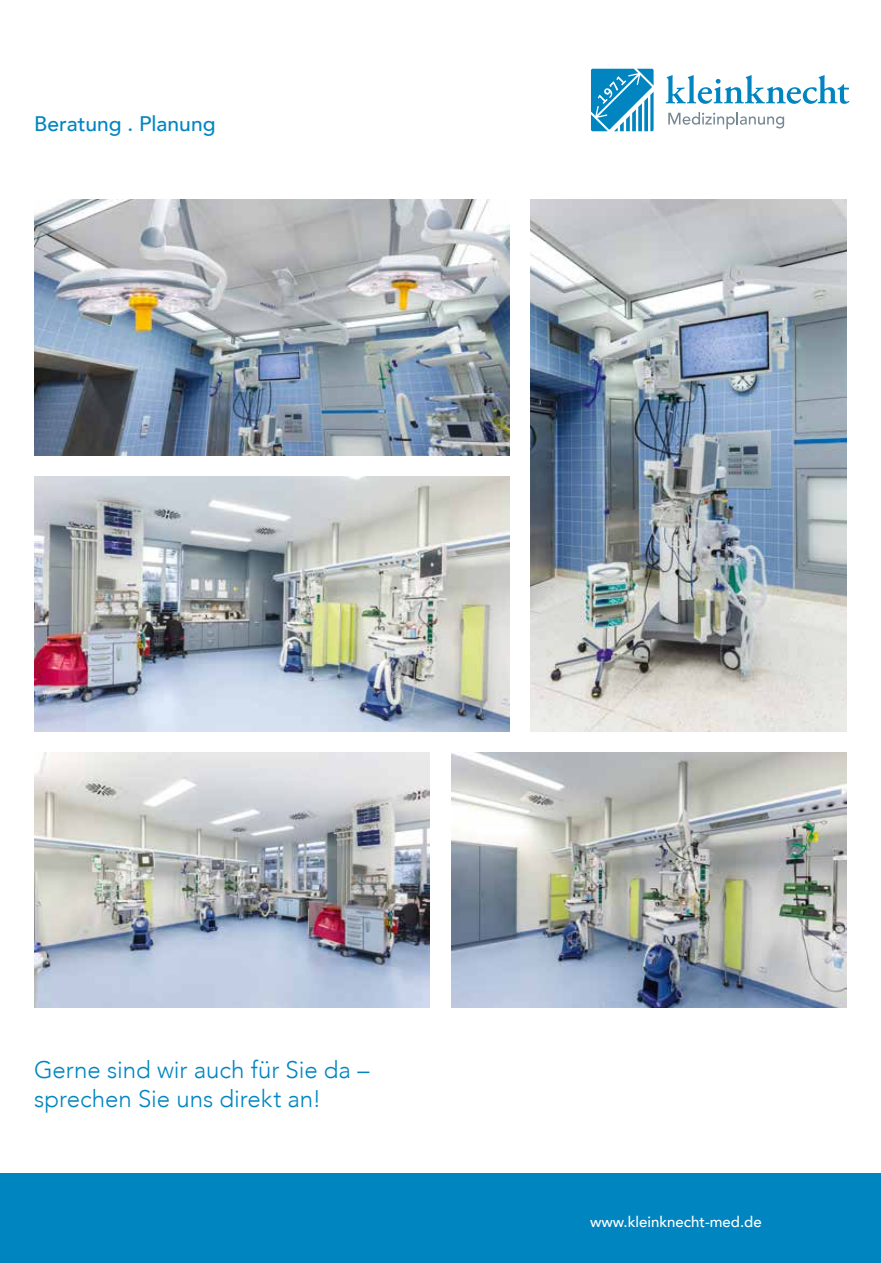
<style>
.page{position:relative;width:881px;height:1263px;background:#fff}
.page>*{position:absolute;margin:0;border:0;box-sizing:border-box;transform-origin:0 0}
.t1{font:300 24px/28.8px "Avenir";color:#0085c0}
.t2{font:500 21px "Avenir";color:#0085c0}
.t3{font:500 15px "Avenir";color:#fff}
</style>
<div class="page">
<svg style="left:665px;top:75px;width:184px;height:29px"></svg>
<svg style="left:668px;top:112px;width:115px;height:17px"></svg>
<svg style="left:591px;top:69px;width:62px;height:62px"></svg>
<img style="left:451px;top:753px;width:395px;height:255px">
<img style="left:34px;top:200px;width:475px;height:255px">
<img style="left:34px;top:753px;width:395px;height:255px">
<img style="left:34px;top:476px;width:475px;height:255px">
<div style="left:0;top:1174px;width:880px;height:89px;background:#0085c0"></div>
<img style="left:530px;top:200px;width:316px;height:531px">
<p class="t2" style="left:34px;top:106px;width:183px">Beratung . Planung</p>
<p class="t1" style="left:34px;top:1055px;width:337px">Gerne sind wir auch für Sie da – sprechen Sie uns direkt an!</p>
<p class="t3" style="left:590px;top:1209px;width:173px">www.kleinknecht-med.de</p>
</div>
